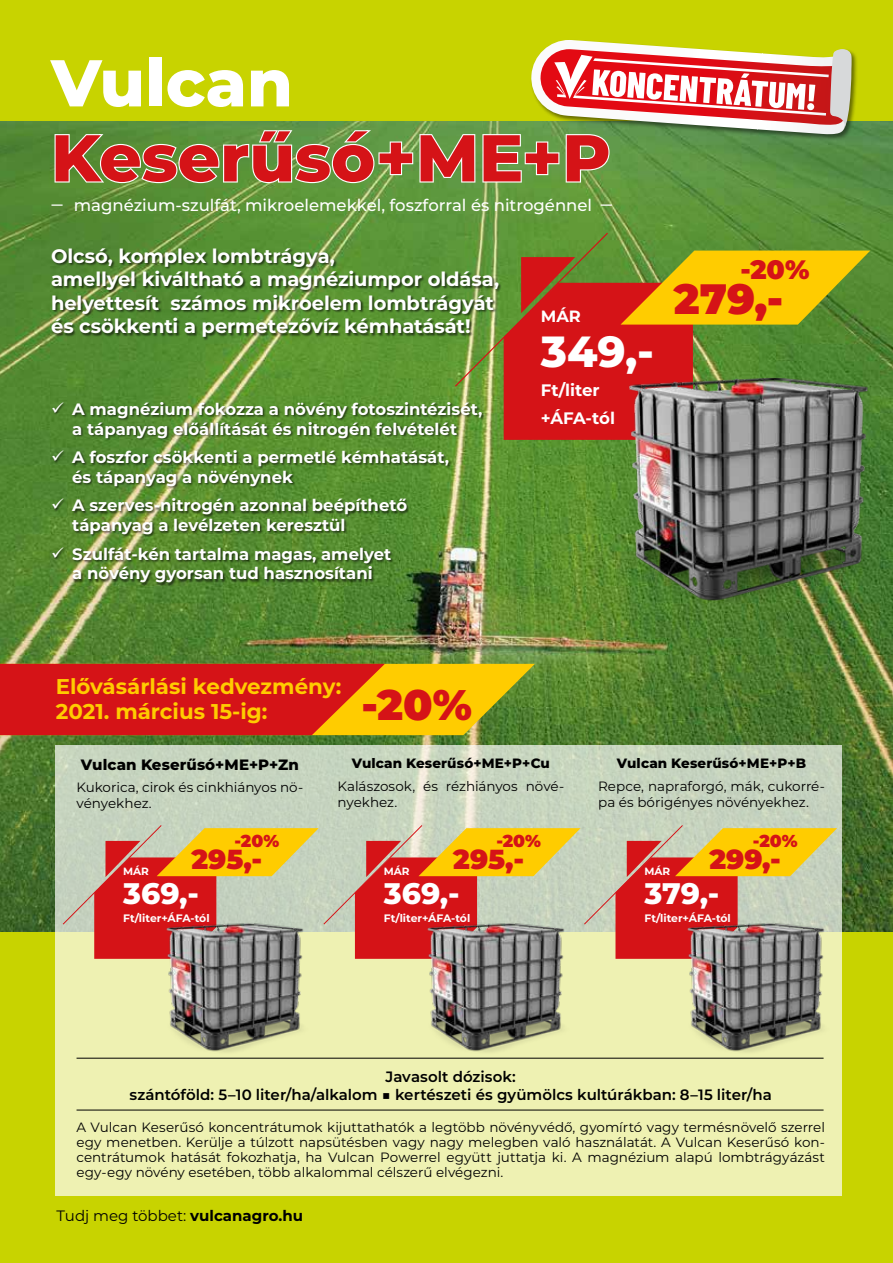
<style>
.page{position:relative;width:893px;height:1263px;background:#c8d300}
.page>*{position:absolute;margin:0;border:0;box-sizing:border-box;transform-origin:0 0}
.t1{font:800 66px/75px "Montserrat";color:#fff}
.t2{font:800 43.5px "Montserrat";color:#fff}
.t3{font:900 42.75px "Montserrat";color:#d51317}
.t4{font:900 42.45px "Montserrat";color:#d51317}
.t5{font:800 29.7px "Montserrat";color:#fff}
.t6{font:900 27.6px "Montserrat";color:#d51317}
.t7{font:900 26.55px "Montserrat";color:#d51317}
.t8{font:700 21.3px/25.2px "Montserrat";color:#fc0}
.t9{font:700 19.5px/23.4px "Montserrat";letter-spacing:-.005em;color:#fff}
.t10{font:900 17.25px "Montserrat";color:#d51317}
.t11{font:700 16.65px/28.5px "Montserrat";color:#fff}
.t12{font:700 16.5px/19.8px "Montserrat";color:#fff;text-align:center}
.t13{font:500 16.5px "Montserrat";color:#fff}
.t14{font:700 16.35px "Montserrat";color:#fff}
.t15{font:600 15px/18px "Montserrat";color:#000;text-align:center}
.t16{font:15px "Montserrat";color:#000}
.t17{font:800 15px "Montserrat";letter-spacing:.005em;color:#000}
.t18{font:13.5px/15px "Montserrat";color:#000}
.t19{font:800 13.5px "Montserrat";letter-spacing:.01em;color:#000}
.t20{font:700 12px "Montserrat";color:#fff}
.t21{font:700 10.8px "Montserrat";color:#fff}
.t22{font:700 10.5px "Montserrat";color:#fff}
.s1{font-weight:700}
</style>
<div class="page">
<img style="left:0;top:122px;width:893px;height:810px">
<div style="left:52px;top:248px;width:449px;height:92px;background:#000;opacity:.6"></div>
<div style="left:52px;top:402px;width:433px;height:184px;background:#000;opacity:.6"></div>
<svg style="left:55px;top:745px;width:787px;height:451px;background:#e1e7b5"></svg>
<hr style="left:77px;top:1058px;width:746px;height:1px;background:#000">
<hr style="left:77px;top:1110px;width:746px;height:1px;background:#000">
<img style="left:152px;top:959px;width:166px;height:99px">
<img style="left:413px;top:959px;width:166px;height:99px">
<img style="left:673px;top:917px;width:166px;height:141px">
<svg style="left:0;top:664px;width:535px;height:71px;background:#d84e12"></svg>
<svg style="left:454px;top:231px;width:416px;height:209px;background:#a17623"></svg>
<svg style="left:62px;top:824px;width:775px;height:135px;background:#cc9167"></svg>
<img style="left:603px;top:366px;width:290px;height:248px">
<div style="left:530px;top:39px;width:328px;height:102px;background:#000;opacity:.5"></div>
<svg style="left:530px;top:40px;width:322px;height:94px;background:#d89678"></svg>
<h1 class="t1" style="left:51px;top:42px;width:561px">Vulcan<br>Keserűsó+ME+P</h1>
<p class="t20" style="left:91px;top:69px;width:92px">VULCANAGRO</p>
<p class="t13" style="left:51px;top:193px;width:565px">̶ magnézium-szulfát, mikroelemekkel, foszforral és nitrogénnel ̶</p>
<h3 class="t9" style="left:51px;top:243px;width:450px">Olcsó, komplex lombtrágya,<br>amellyel kiváltható a magnéziumpor oldása, helyettesít számos mikroelem lombtrágyát és csökkenti a permetezővíz kémhatását!</h3>
<p class="t12" style="left:51px;top:399px;width:433px">✓ A magnézium fokozza a növény fotoszintézisét, a tápanyag előállítását és nitrogén felvételét</p>
<p class="t12" style="left:72px;top:447px;width:378px;text-align:left;text-indent:-21px">✓ A foszfor csökkenti a permetlé kémhatását, és tápanyag a növénynek</p>
<p class="t12" style="left:72px;top:495px;width:336px;text-align:left;text-indent:-21px">✓ A szerves-nitrogén azonnal beépíthető tápanyag a levélzeten keresztül</p>
<p class="t12" style="left:51px;top:543px;width:342px">✓ Szulfát-kén tartalma magas, amelyet a növény gyorsan tud hasznosítani</p>
<p class="t14" style="left:541px;top:305px;width:42px">MÁR</p>
<h2 class="t2" style="left:541px;top:320px;width:115px">349,-</h2>
<p class="t11" style="left:541px;top:375px;width:76px">Ft/liter +ÁFA-tól</p>
<h3 class="t7" style="left:741px;top:250px;width:70px">-20%</h3>
<h3 class="t4" style="left:674px;top:267px;width:111px">279,-</h3>
<h3 class="t8" style="left:56px;top:673px;width:287px">Elővásárlási kedvezmény:<br>2021. március 15-ig:</h3>
<h3 class="t3" style="left:361px;top:672px;width:112px">-20%</h3>
<p class="t17" style="left:81px;top:753px;width:219px">Vulcan Keserűsó+ME+P+Zn</p>
<p class="t18" style="left:77px;top:779px;width:228px;line-height:16.2px">Kukorica, cirok és cinkhiányos nö&shy;vényekhez.</p>
<p class="t10" style="left:235px;top:828px;width:46px">-20%</p>
<h3 class="t6" style="left:191px;top:839px;width:72px">295,-</h3>
<p class="t22" style="left:123px;top:864px;width:27px">MÁR</p>
<h3 class="t5" style="left:123px;top:872px;width:77px">369,-</h3>
<p class="t21" style="left:123px;top:910px;width:88px">Ft/liter+ÁFA-tól</p>
<p class="t19" style="left:352px;top:754px;width:200px">Vulcan Keserűsó+ME+P+Cu</p>
<p class="t18" style="left:338px;top:777px;width:228px;line-height:16.2px">Kalászosok, és rézhiányos növé&shy;nyekhez.</p>
<p class="t10" style="left:496px;top:828px;width:46px">-20%</p>
<h3 class="t6" style="left:453px;top:839px;width:72px">295,-</h3>
<p class="t22" style="left:384px;top:864px;width:27px">MÁR</p>
<h3 class="t5" style="left:384px;top:872px;width:77px">369,-</h3>
<p class="t21" style="left:384px;top:910px;width:88px">Ft/liter+ÁFA-tól</p>
<p class="t19" style="left:617px;top:754px;width:191px">Vulcan Keserűsó+ME+P+B</p>
<p class="t18" style="left:598px;top:777px;width:228px;line-height:16.2px">Repce, napraforgó, mák, cukorré&shy;pa és bórigényes növényekhez.</p>
<p class="t10" style="left:753px;top:828px;width:46px">-20%</p>
<h3 class="t6" style="left:709px;top:839px;width:73px">299,-</h3>
<p class="t22" style="left:644px;top:864px;width:27px">MÁR</p>
<h3 class="t5" style="left:644px;top:872px;width:76px">379,-</h3>
<p class="t21" style="left:644px;top:910px;width:88px">Ft/liter+ÁFA-tól</p>
<p class="t15" style="left:130px;top:1067px;width:644px">Javasolt dózisok:<br>szántóföld: 5–10 liter/ha/alkalom ■ kertészeti és gyümölcs kultúrákban: 8–15 liter/ha</p>
<p class="t18" style="left:77px;top:1119px;width:750px;text-align:justify">A Vulcan Keserűsó koncentrátumok kijuttathatók a legtöbb növényvédő, gyomírtó vagy termésnövelő szerrel egy menetben. Kerülje a túlzott napsütésben vagy nagy melegben való használatát. A Vulcan Keserűsó kon&shy;centrátumok hatását fokozhatja, ha Vulcan Powerrel együtt juttatja ki. A magnézium alapú lombtrágyázást egy-egy növény esetében, több alkalommal célszerű elvégezni.</p>
<p class="t16" style="left:56px;top:1205px;width:248px">Tudj meg többet: <span class="s1">vulcanagro.hu</span></p>
</div>
